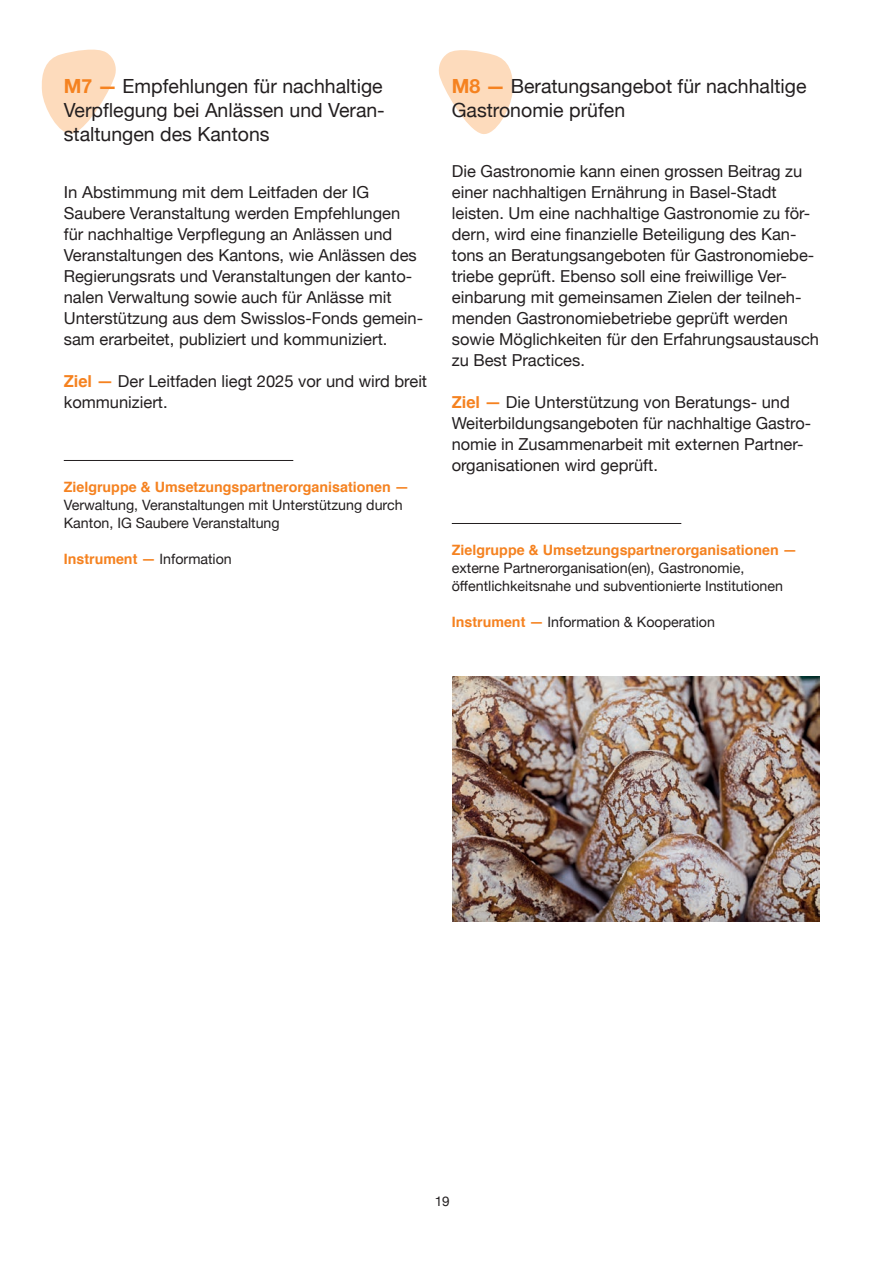
<style>
.page{position:relative;width:893px;height:1263px;background:#fff}
.page>*{position:absolute;margin:0;border:0;box-sizing:border-box;transform-origin:0 0}
.Lauftext_gross{font:19.5px/24px "Helvetica Neue";color:#231f20;text-align:justify}
.Lauftext_mittel{font:16.5px/21px "Helvetica Neue";color:#231f20}
.Massnahmen_Text_Bezug{font:14.25px/18px "Helvetica Neue";color:#231f20}
.Massnahmen_Text_Bezug-2{font:700 14.25px "Helvetica";color:#f58220}
.t1{font:13.5px "Helvetica Neue";color:#231f20}
.s1{font-weight:700;color:#f58220}
.s2{font-family:"Helvetica";font-weight:700;color:#f58220}
.s3{font-family:"Helvetica Neue";font-weight:400;color:#231f20}
</style>
<div class="page">
<svg style="left:41px;top:49px;width:75px;height:85px"></svg>
<svg style="left:438px;top:50px;width:75px;height:84px"></svg>
<img style="left:452px;top:677px;width:368px;height:245px">
<hr style="left:64px;top:460px;width:229px;height:1px;background:#231f20">
<hr style="left:452px;top:523px;width:229px;height:1px;background:#231f20">
<p class="Lauftext_gross" style="left:64px;top:75px;width:323px"><span class="s1">M7 —</span> Empfehlungen für nachhaltige Verpflegung bei Anlässen und Veran&shy;staltungen des Kantons</p>
<p class="Lauftext_mittel" style="left:64px;top:183px;width:361px">In Abstimmung mit dem Leitfaden der IG Saubere Veranstaltung werden Empfehlungen für nachhaltige Verpflegung an Anlässen und Veranstaltungen des Kantons, wie Anlässen des Regierungsrats und Veranstaltungen der kanto&shy;nalen Verwaltung sowie auch für Anlässe mit Unterstützung aus dem Swisslos-Fonds gemein&shy;sam erarbeitet, publiziert und kommuniziert.</p>
<p class="Lauftext_mittel" style="left:64px;top:372px;width:365px"><span class="s2">Ziel —</span> Der Leitfaden liegt 2025 vor und wird breit kommuniziert.</p>
<p class="Massnahmen_Text_Bezug" style="left:64px;top:479px;width:347px"><span class="s2">Zielgruppe &amp; Umsetzungspartnerorganisationen —<br></span>Verwaltung, Veranstaltungen mit Unterstützung durch<br>Kanton, IG Saubere Veranstaltung</p>
<p class="Massnahmen_Text_Bezug-2" style="left:64px;top:547px;width:170px">Instrument — <span class="s3">Information</span></p>
<p class="Lauftext_gross" style="left:452px;top:75px;width:356px"><span class="s1">M8 —</span> Beratungsangebot für nachhaltige<br>Gastronomie prüfen</p>
<p class="Lauftext_mittel" style="left:452px;top:162px;width:369px">Die Gastronomie kann einen grossen Beitrag zu einer nachhaltigen Ernährung in Basel-Stadt leisten. Um eine nachhaltige Gastronomie zu för&shy;dern, wird eine finanzielle Beteiligung des Kan&shy;tons an Beratungsangeboten für Gastronomiebe&shy;triebe geprüft. Ebenso soll eine freiwillige Ver&shy;einbarung mit gemeinsamen Zielen der teilneh&shy;menden Gastronomiebetriebe geprüft werden sowie Möglichkeiten für den Erfahrungsaustausch zu Best Practices.</p>
<p class="Lauftext_mittel" style="left:452px;top:393px;width:361px"><span class="s2">Ziel —</span> Die Unterstützung von Beratungs- und Weiterbildungsangeboten für nachhaltige Gastro&shy;nomie in Zusammenarbeit mit externen Partner&shy;organisationen wird geprüft.</p>
<p class="Massnahmen_Text_Bezug" style="left:452px;top:542px;width:347px"><span class="s2">Zielgruppe &amp; Umsetzungspartnerorganisationen — </span>externe Partnerorganisation(en), Gastronomie, öffentlichkeitsnahe und subventionierte Institutionen</p>
<p class="Massnahmen_Text_Bezug" style="left:452px;top:614px;width:265px"><span class="s2">Instrument —</span> Information &amp; Kooperation</p>
<p class="t1" style="left:435px;top:1191px;width:17px">19</p>
</div>
